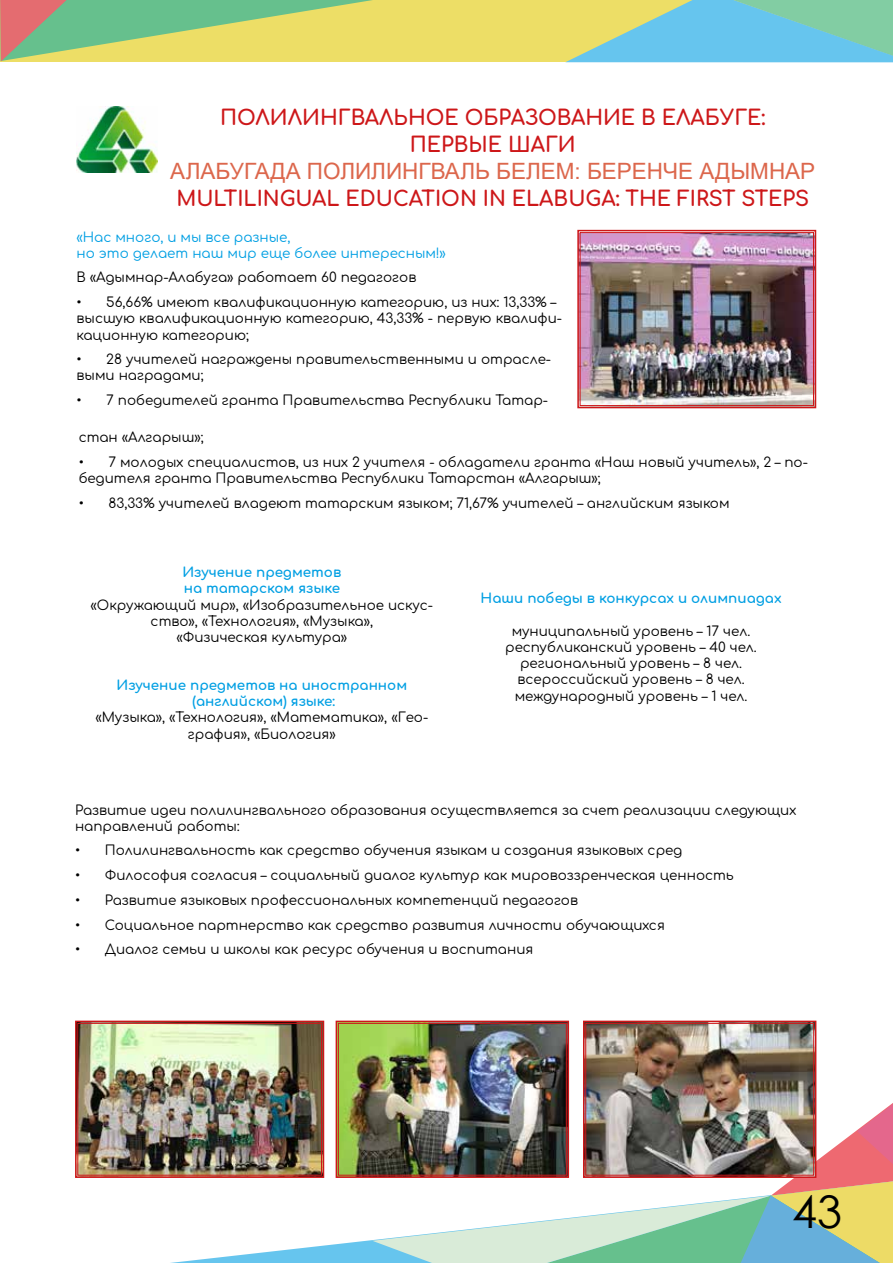
<style>
.page{position:relative;width:893px;height:1263px;background:#fff}
.page>*{position:absolute;margin:0;border:0;box-sizing:border-box;transform-origin:0 0}
.t1{font:45px "Century Gothic";color:#000}
.t2{font:22.5px "Arial";color:#dc674c}
.t3{font:700 21px/27px "Comfortaa";color:#cd1719;text-align:center}
.t4{font:13.5px/16.2px "Comfortaa";color:#000}
.t5{font:700 13.5px/16.2px "Comfortaa";color:#009fe3}
.t6{font:13.5px/16.2px "Comfortaa";color:#009fe3}
</style>
<div class="page">
<svg style="left:170px;top:1244px;width:165px;height:19px"></svg>
<div style="left:1px;top:0;width:892px;height:62px;background:#edde66"></div>
<svg style="left:565px;top:0;width:328px;height:63px"></svg>
<svg style="left:0;top:0;width:373px;height:61px"></svg>
<img style="left:77px;top:106px;width:81px;height:67px">
<img style="left:577px;top:229px;width:240px;height:180px">
<div style="left:580px;top:232px;width:234px;height:174px;border:1px solid #cd1719"></div>
<img style="left:75px;top:1020px;width:250px;height:158px">
<div style="left:78px;top:1023px;width:244px;height:152px;border:1px solid #cd1719"></div>
<img style="left:335px;top:1020px;width:558px;height:243px">
<div style="left:585px;top:1023px;width:229px;height:152px;border:1px solid #cd1719"></div>
<h3 class="t3" style="left:220px;top:101px;width:547px">ПОЛИЛИНГВАЛЬНОЕ ОБРАЗОВАНИЕ В ЕЛАБУГЕ:<br>ПЕРВЫЕ ШАГИ</h3>
<h2 class="t2" style="left:170px;top:155px;width:647px">АЛАБУГАДА ПОЛИЛИНГВАЛЬ БЕЛЕМ: БЕРЕНЧЕ АДЫМНАР</h2>
<h3 class="t3" style="left:176px;top:182px;width:634px">MULTILINGUAL EDUCATION IN ELABUGA: THE FIRST STEPS</h3>
<p class="t6" style="left:77px;top:227px;width:371px">«Нас много, и мы все разные,<br>но это делает наш мир еще более интересным!»</p>
<p class="t4" style="left:77px;top:268px;width:341px">В «Адымнар-Алабуга» работает 60 педагогов</p>
<p class="t4" style="left:77px;top:292px;width:487px">• 56,66% имеют квалификационную категорию, из них: 13,33% – высшую квалификационную категорию, 43,33% - первую квалифи&shy;кационную категорию;</p>
<p class="t4" style="left:77px;top:350px;width:476px">• 28 учителей награждены правительственными и отрасле&shy;выми наградами;</p>
<p class="t4" style="left:77px;top:390px;width:473px">• 7 победителей гранта Правительства Республики Татар-</p>
<p class="t4" style="left:79px;top:428px;width:126px">стан «Алгарыш»;</p>
<p class="t4" style="left:79px;top:452px;width:731px">• 7 молодых специалистов, из них 2 учителя - обладатели гранта «Наш новый учитель», 2 – по&shy;бедителя гранта Правительства Республики Татарстан «Алгарыш»;</p>
<p class="t4" style="left:79px;top:493px;width:652px">• 83,33% учителей владеют татарским языком; 71,67% учителей – английским языком</p>
<p class="t5" style="left:182px;top:563px;width:160px">Изучение предметов на татарском языке</p>
<p class="t4" style="left:91px;top:595px;width:344px;text-align:center">«Окружающий мир», «Изобразительное искус&shy;ство», «Технология», «Музыка»,<br>«Физическая культура»</p>
<p class="t5" style="left:481px;top:589px;width:302px">Наши победы в конкурсах и олимпиадах</p>
<p class="t4" style="left:505px;top:621px;width:253px;text-align:center">муниципальный уровень – 17 чел. республиканский уровень – 40 чел. региональный уровень – 8 чел. всероссийский уровень – 8 чел. международный уровень – 1 чел.</p>
<p class="t5" style="left:116px;top:675px;width:292px;text-align:center">Изучение предметов на иностранном (английском) языке:</p>
<p class="t4" style="left:95px;top:708px;width:334px;text-align:center">«Музыка», «Технология», «Математика», «Гео&shy;графия», «Биология»</p>
<p class="t4" style="left:75px;top:800px;width:723px">Развитие идеи полилингвального образования осуществляется за счет реализации следующих направлений работы:</p>
<p class="t4" style="left:75px;top:841px;width:609px">• Полилингвальность как средство обучения языкам и создания языковых сред</p>
<p class="t4" style="left:75px;top:865px;width:660px">• Философия согласия – социальный диалог культур как мировоззренческая ценность</p>
<p class="t4" style="left:75px;top:890px;width:505px">• Развитие языковых профессиональных компетенций педагогов</p>
<p class="t4" style="left:75px;top:915px;width:591px">• Социальное партнерство как средство развития личности обучающихся</p>
<p class="t4" style="left:75px;top:940px;width:460px">• Диалог семьи и школы как ресурс обучения и воспитания</p>
<h1 class="t1" style="left:792px;top:1180px;width:51px">43</h1>
</div>
